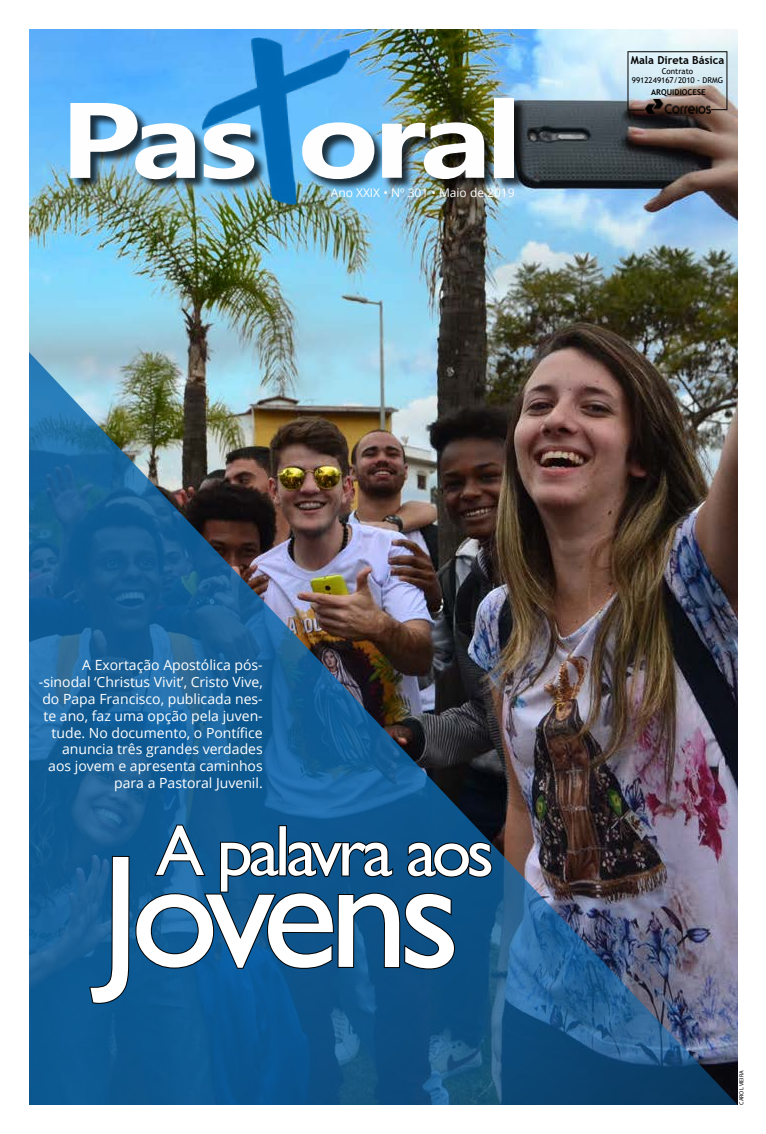
<style>
.page{position:relative;width:766px;height:1134px;background:#fff}
.page>*{position:absolute;margin:0;border:0;box-sizing:border-box;transform-origin:0 0}
.t1{font:160px "Gill Sans";letter-spacing:-.07em;color:#fff}
.t2{font:700 100px "Microsoft Ya Hei UI";color:#fefefe;scale:1.25 1}
.t3{font:72px "Gill Sans";letter-spacing:-.07em;color:#fff}
.t4{font:14px/16.8px "Open Sans";color:#fff;text-align:right}
.t5{font:12px "Open Sans";color:#fff}
.t6{font:700 11px "Trebuchet MS";color:#000}
.t7{font:8px/9.6px "Trebuchet MS";color:#000;text-align:center}
.t8{font:700 8px "Trebuchet MS";color:#000}
.t9{font:6px "Myriad Pro";color:#000}
.s1{font-size:99px}
</style>
<div class="page">
<img style="left:28px;top:30px;width:709px;height:140px">
<img style="left:197px;top:32px;width:161px;height:138px">
<div style="left:302px;top:100px;width:224px;height:91px;background:#000;opacity:.75"></div>
<img style="left:645px;top:100px;width:65px;height:13px">
<img style="left:29px;top:170px;width:709px;height:935px">
<svg style="left:88px;top:823px;width:405px;height:182px;background:#0d4e80"></svg>
<div style="left:71px;top:105px;width:195px;height:86px;background:#000;opacity:.75"></div>
<hr style="left:628px;top:51px;width:98px;height:1px;background:#000">
<svg style="left:710px;top:109px;width:16px;height:1px"></svg>
<svg style="left:628px;top:110px;width:16px;height:1px"></svg>
<hr style="left:627px;top:51px;width:1px;height:60px;background:#000">
<hr style="left:726px;top:51px;width:1px;height:59px;background:#000">
<h2 class="t2" style="left:60px;top:72px;width:372px"><span class="s1">Pas</span> oral</h2>
<p class="t5" style="left:330px;top:184px;width:185px">Ano XXIX • Nº 301 • Maio de 2019</p>
<p class="t6" style="left:630px;top:53px;width:95px">Mala Direta Básica</p>
<p class="t7" style="left:631px;top:66px;width:93px">Contrato<br>9912249167/2010 - DRMG</p>
<p class="t8" style="left:651px;top:87px;width:56px">ARQUIDIOCESE</p>
<p class="t4" style="left:39px;top:656px;width:225px">A Exortação Apostólica pós--sinodal ‘Christus Vivit’, Cristo Vive, do Papa Francisco, publicada nes&shy;te ano, faz uma opção pela juven&shy;tude. No documento, o Pontífice anuncia três grandes verdades aos jovem e apresenta caminhos para a Pastoral Juvenil.</p>
<h3 class="t3" style="left:156px;top:809px;width:340px">A palavra aos</h3>
<h1 class="t1" style="left:100px;top:820px;width:362px">Jovens</h1>
<p class="t9" style="left:737px;top:1105px;width:36px;rotate:-90deg">CAROL VIEIRA</p>
</div>
